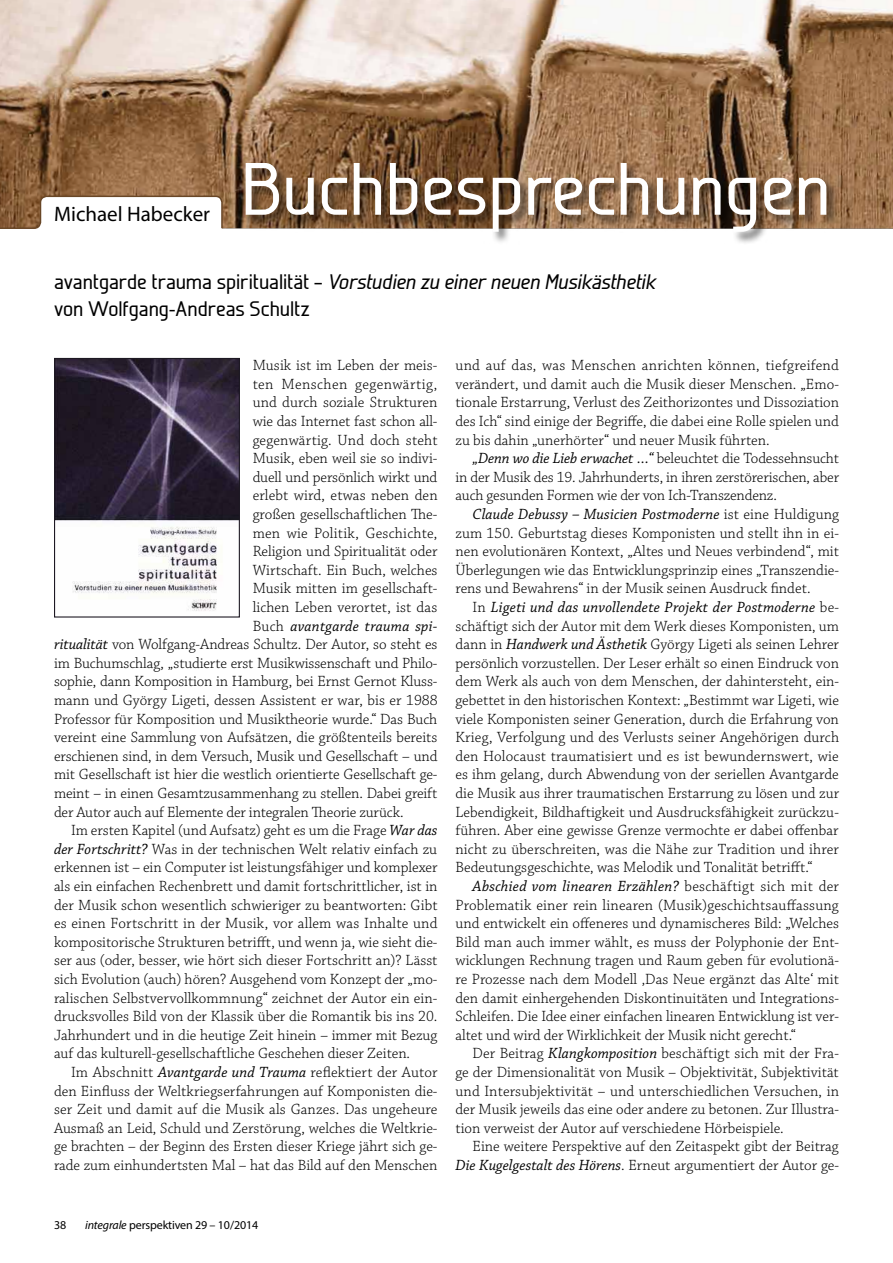
<style>
.page{position:relative;width:893px;height:1263px;background:#fff}
.page>*{position:absolute;margin:0;border:0;box-sizing:border-box;transform-origin:0 0}
.t1{font:500 73.95px "Galette";color:#fff}
.t2{font:500 21px/27px "Galette";letter-spacing:-.005em;color:#000}
.t3{font:21px "Myriad Pro";color:#000}
.t4{font:300 15.6px/18.6px "Chaparral Pro";color:#000;text-align:justify}
.t5{font:italic 15.6px "Chaparral Pro";letter-spacing:.015em;color:#000}
.t6{font:300 15.6px "Chaparral Pro";letter-spacing:.025em;color:#000}
.t7{font:12px "Myriad Pro";letter-spacing:-.01em;color:#000}
.s1{font-style:italic}
.s2{font-weight:300;font-style:normal}
.s3{font-weight:400;font-style:italic}
</style>
<div class="page">
<svg style="left:0;top:0;width:893px;height:229px"></svg>
<div style="left:244px;top:161px;width:595px;height:83px;background:#000;opacity:.6"></div>
<img style="left:56px;top:360px;width:182px;height:251px">
<div style="left:54px;top:358px;width:186px;height:259px;border:1px solid #1d1923"></div>
<h2 class="t3" style="left:54px;top:201px;width:158px">Michael Habecker</h2>
<h1 class="t1" style="left:241px;top:144px;width:591px">Buchbesprechungen</h1>
<h2 class="t2" style="left:54px;top:268px;width:603px">avantgarde trauma spiritualität – <span class="s1">Vorstudien zu einer neuen Musikästhetik </span>von Wolfgang-Andreas Schultz</h2>
<p class="t4" style="left:253px;top:357px;width:186px">Musik ist im Leben der meis-</p>
<p class="t6" style="left:253px;top:375px;width:186px">ten Menschen gegenwärtig,</p>
<p class="t4" style="left:253px;top:394px;width:186px">und durch soziale Strukturen</p>
<p class="t4" style="left:253px;top:412px;width:186px">wie das Internet fast schon all-</p>
<p class="t4" style="left:253px;top:431px;width:186px">gegenwärtig. Und doch steht</p>
<p class="t4" style="left:253px;top:450px;width:186px">Musik, eben weil sie so indivi-</p>
<p class="t4" style="left:253px;top:468px;width:186px">duell und persönlich wirkt und</p>
<p class="t4" style="left:253px;top:487px;width:186px">erlebt wird, etwas neben den</p>
<p class="t4" style="left:253px;top:505px;width:186px">großen gesellschaftlichen The-</p>
<p class="t4" style="left:253px;top:524px;width:186px">men wie Politik, Geschichte,</p>
<p class="t4" style="left:253px;top:543px;width:186px">Religion und Spiritualität oder</p>
<p class="t4" style="left:253px;top:561px;width:186px">Wirtschaft. Ein Buch, welches</p>
<p class="t4" style="left:253px;top:580px;width:186px">Musik mitten im gesellschaft-</p>
<p class="t4" style="left:253px;top:598px;width:186px">lichen Leben verortet, ist das</p>
<p class="t5" style="left:253px;top:617px;width:186px"><span class="s2">Buch</span> avantgarde trauma spi-</p>
<p class="t4" style="left:54px;top:636px;width:385px"><span class="s3">ritualität</span> von Wolfgang-Andreas Schultz. Der Autor, so steht es</p>
<p class="t4" style="left:54px;top:654px;width:385px">im Buchumschlag, „studierte erst Musikwissenschaft und Philo-</p>
<p class="t4" style="left:54px;top:673px;width:385px">sophie, dann Komposition in Hamburg, bei Ernst Gernot Kluss-</p>
<p class="t4" style="left:54px;top:691px;width:385px">mann und György Ligeti, dessen Assistent er war, bis er 1988</p>
<p class="t4" style="left:54px;top:710px;width:385px">Professor für Komposition und Musiktheorie wurde.“ Das Buch</p>
<p class="t4" style="left:54px;top:729px;width:385px">vereint eine Sammlung von Aufsätzen, die größtenteils bereits</p>
<p class="t4" style="left:54px;top:747px;width:385px">erschienen sind, in dem Versuch, Musik und Gesellschaft – und</p>
<p class="t4" style="left:54px;top:766px;width:385px">mit Gesellschaft ist hier die westlich orientierte Gesellschaft ge-</p>
<p class="t4" style="left:54px;top:784px;width:385px">meint – in einen Gesamtzusammenhang zu stellen. Dabei greift</p>
<p class="t4" style="left:54px;top:803px;width:351px">der Autor auch auf Elemente der integralen Theorie zurück.</p>
<p class="t4" style="left:71px;top:822px;width:368px">Im ersten Kapitel (und Aufsatz) geht es um die Frage <span class="s3">War das</span></p>
<p class="t4" style="left:54px;top:840px;width:385px"><span class="s3">der Fortschritt?</span> Was in der technischen Welt relativ einfach zu</p>
<p class="t4" style="left:54px;top:859px;width:385px">erkennen ist – ein Computer ist leistungsfähiger und komplexer</p>
<p class="t4" style="left:54px;top:877px;width:385px">als ein einfachen Rechenbrett und damit fortschrittlicher, ist in</p>
<p class="t4" style="left:54px;top:896px;width:385px">der Musik schon wesentlich schwieriger zu beantworten: Gibt</p>
<p class="t4" style="left:54px;top:915px;width:385px">es einen Fortschritt in der Musik, vor allem was Inhalte und</p>
<p class="t4" style="left:54px;top:933px;width:385px">kompositorische Strukturen betrifft, und wenn ja, wie sieht die-</p>
<p class="t4" style="left:54px;top:952px;width:385px">ser aus (oder, besser, wie hört sich dieser Fortschritt an)? Lässt</p>
<p class="t4" style="left:54px;top:970px;width:385px">sich Evolution (auch) hören? Ausgehend vom Konzept der „mo-</p>
<p class="t4" style="left:54px;top:989px;width:385px">ralischen Selbstvervollkommnung“ zeichnet der Autor ein ein-</p>
<p class="t4" style="left:54px;top:1008px;width:385px">drucksvolles Bild von der Klassik über die Romantik bis ins 20.</p>
<p class="t4" style="left:54px;top:1026px;width:385px">Jahrhundert und in die heutige Zeit hinein – immer mit Bezug</p>
<p class="t4" style="left:54px;top:1045px;width:358px">auf das kulturell-gesellschaftliche Geschehen dieser Zeiten.</p>
<p class="t4" style="left:71px;top:1063px;width:368px">Im Abschnitt <span class="s3">Avantgarde und Trauma</span> reflektiert der Autor</p>
<p class="t4" style="left:54px;top:1082px;width:385px">den Einfluss der Weltkriegserfahrungen auf Komponisten die-</p>
<p class="t4" style="left:54px;top:1101px;width:385px">ser Zeit und damit auf die Musik als Ganzes. Das ungeheure</p>
<p class="t4" style="left:54px;top:1119px;width:385px">Ausmaß an Leid, Schuld und Zerstörung, welches die Weltkrie-</p>
<p class="t4" style="left:54px;top:1138px;width:385px">ge brachten – der Beginn des Ersten dieser Kriege jährt sich ge-</p>
<p class="t4" style="left:54px;top:1156px;width:385px">rade zum einhundertsten Mal – hat das Bild auf den Menschen</p>
<p class="t4" style="left:455px;top:357px;width:385px">und auf das, was Menschen anrichten können, tiefgreifend verändert, und damit auch die Musik dieser Menschen. „Emo&shy;tionale Erstarrung, Verlust des Zeithorizontes und Dissoziation des Ich“ sind einige der Begriffe, die dabei eine Rolle spielen und zu bis dahin „unerhörter“ und neuer Musik führten.</p>
<p class="t4" style="left:455px;top:450px;width:385px;text-indent:17px"><span class="s3">„Denn wo die Lieb erwachet …“</span> beleuchtet die Todessehnsucht in der Musik des 19. Jahrhunderts, in ihren zerstörerischen, aber auch gesunden Formen wie der von Ich-Transzendenz.</p>
<p class="t4" style="left:455px;top:505px;width:385px;text-indent:17px"><span class="s3">Claude Debussy – Musicien Postmoderne</span> ist eine Huldigung zum 150. Geburtstag dieses Komponisten und stellt ihn in ei&shy;nen evolutionären Kontext, „Altes und Neues verbindend“, mit Überlegungen wie das Entwicklungsprinzip eines „Transzendie&shy;rens und Bewahrens“ in der Musik seinen Ausdruck findet.</p>
<p class="t4" style="left:455px;top:598px;width:385px;text-indent:17px">In <span class="s3">Ligeti und das unvollendete Projekt der Postmoderne</span> be&shy;schäftigt sich der Autor mit dem Werk dieses Komponisten, um dann in <span class="s3">Handwerk und Ästhetik</span> György Ligeti als seinen Lehrer persönlich vorzustellen. Der Leser erhält so einen Eindruck von dem Werk als auch von dem Menschen, der dahintersteht, ein&shy;gebettet in den historischen Kontext: „Bestimmt war Ligeti, wie viele Komponisten seiner Generation, durch die Erfahrung von Krieg, Verfolgung und des Verlusts seiner Angehörigen durch den Holocaust traumatisiert und es ist bewundernswert, wie es ihm gelang, durch Abwendung von der seriellen Avantgarde die Musik aus ihrer traumatischen Erstarrung zu lösen und zur Lebendigkeit, Bildhaftigkeit und Ausdrucksfähigkeit zurückzu&shy;führen. Aber eine gewisse Grenze vermochte er dabei offenbar nicht zu überschreiten, was die Nähe zur Tradition und ihrer Bedeutungsgeschichte, was Melodik und Tonalität betrifft.“</p>
<p class="t4" style="left:455px;top:877px;width:385px;text-indent:17px"><span class="s3">Abschied vom linearen Erzählen?</span> beschäftigt sich mit der Problematik einer rein linearen (Musik)geschichtsauffassung und entwickelt ein offeneres und dynamischeres Bild: „Welches Bild man auch immer wählt, es muss der Polyphonie der Ent&shy;wicklungen Rechnung tragen und Raum geben für evolutionä&shy;re Prozesse nach dem Modell ‚Das Neue ergänzt das Alte‘ mit den damit einhergehenden Diskontinuitäten und Integrations-Schleifen. Die Idee einer einfachen linearen Entwicklung ist ver&shy;altet und wird der Wirklichkeit der Musik nicht gerecht.“</p>
<p class="t4" style="left:455px;top:1045px;width:385px;text-indent:17px">Der Beitrag <span class="s3">Klangkomposition</span> beschäftigt sich mit der Fra&shy;ge der Dimensionalität von Musik – Objektivität, Subjektivität und Intersubjektivität – und unterschiedlichen Versuchen, in der Musik jeweils das eine oder andere zu betonen. Zur Illustra&shy;tion verweist der Autor auf verschiedene Hörbeispiele.</p>
<p class="t4" style="left:455px;top:1138px;width:385px;text-align:right">Eine weitere Perspektive auf den Zeitaspekt gibt der Beitrag<br><span class="s3">Die Kugelgestalt des Hörens</span>. Erneut argumentiert der Autor ge-</p>
<p class="t7" style="left:54px;top:1217px;width:14px">38</p>
<p class="t7" style="left:85px;top:1217px;width:175px"><span class="s1">integrale</span> perspektiven 29 – 10/2014</p>
</div>
